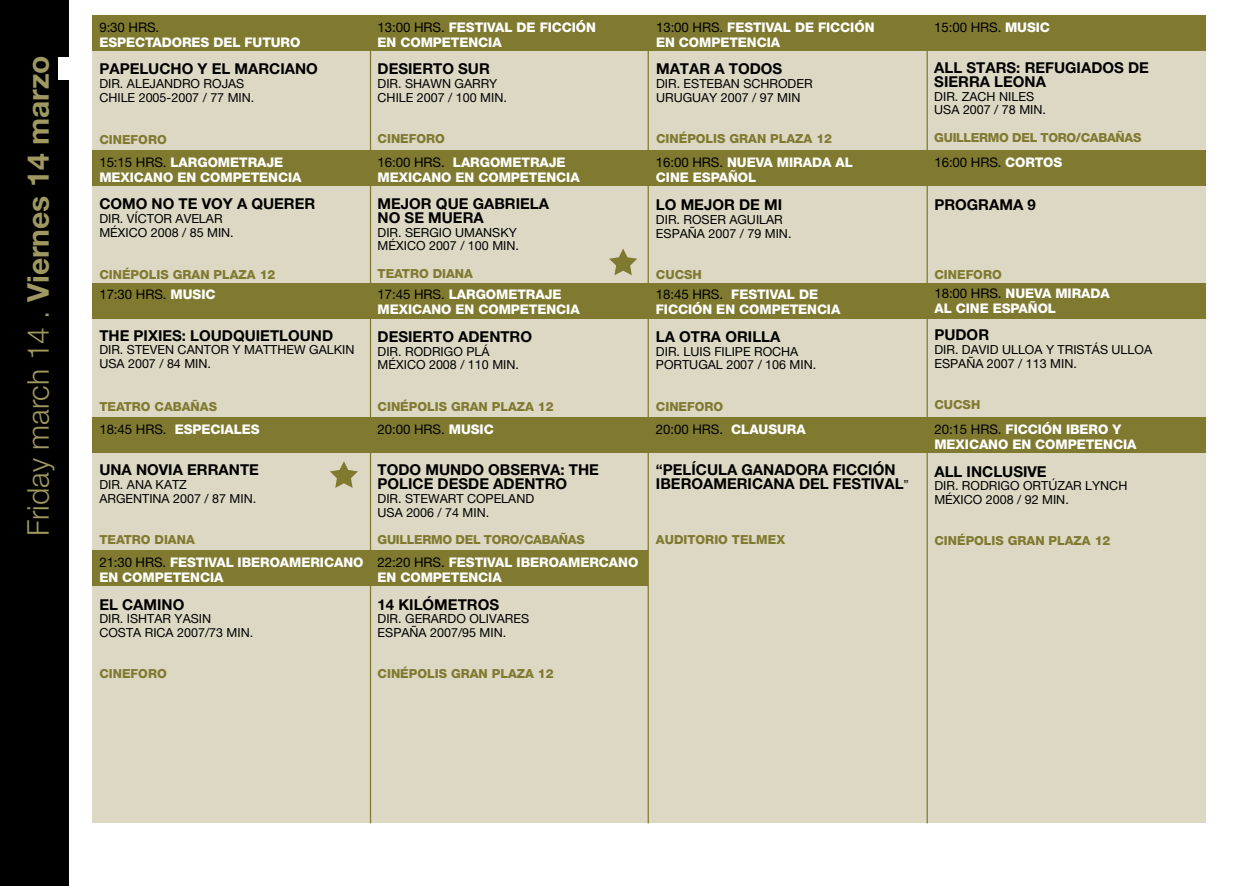
<style>
.page{position:relative;width:1241px;height:886px;background:#fff}
.page>*{position:absolute;margin:0;border:0;box-sizing:border-box;transform-origin:0 0}
.t1{font:300 30px "Helvetica Neue LT Pro";color:#9f9860}
.t2{font:700 15px/13.8px "Helvetica Neue LT Pro";color:#000}
.t3{font:800 13.25px/15px "Helvetica Neue LT Pro";letter-spacing:-.005em;color:#fff}
.t4{font:13.25px "Helvetica Neue LT Pro";letter-spacing:-.005em;color:#000}
.t5{font:12.5px/13.8px "Helvetica Neue LT Pro";color:#000}
.t6{font:800 12.5px "Helvetica Neue LT Pro";color:#807a30}
.t7{font:800 12.5px "Helvetica Neue LT Pro";letter-spacing:-.025em;color:#807a30}
.s1{font-weight:700}
.s2{font-weight:400;color:#000}
.s3{font-weight:800;color:#fff}
.s4{font-weight:400;font-size:12.5px}
</style>
<div class="page">
<div style="left:0;top:0;width:68px;height:886px;background:#000"></div>
<div style="left:92px;top:412px;width:1113px;height:411px;background:#dcd8c4"></div>
<div style="left:92px;top:257px;width:1113px;height:162px;background:#dcd8c4"></div>
<div style="left:92px;top:46px;width:1113px;height:106px;background:#dcd8c4"></div>
<div style="left:92px;top:180px;width:1113px;height:106px;background:#dcd8c4"></div>
<div style="left:92px;top:15px;width:1113px;height:36px;background:#807a30"></div>
<div style="left:92px;top:150px;width:1113px;height:35px;background:#807a30"></div>
<div style="left:92px;top:283px;width:1113px;height:35px;background:#807a30"></div>
<div style="left:92px;top:418px;width:1113px;height:35px;background:#807a30"></div>
<div style="left:92px;top:550px;width:555px;height:36px;background:#807a30"></div>
<hr style="left:370px;top:19px;width:1px;height:804px;background:#807a30">
<hr style="left:647px;top:19px;width:1px;height:804px;background:#807a30">
<hr style="left:926px;top:19px;width:1px;height:804px;background:#807a30">
<div style="left:58px;top:57px;width:11px;height:22px;background:#fff"></div>
<svg style="left:330px;top:461px;width:28px;height:27px"></svg>
<svg style="left:609px;top:248px;width:28px;height:27px"></svg>
<h1 class="t1" style="left:20px;top:536px;width:482px;rotate:-90deg">Friday march 14 . <span class="s1">Viernes 14 marzo</span></h1>
<p class="t4" style="left:99px;top:19px;width:61px">9:30 HRS.</p>
<p class="t3" style="left:99px;top:35px;width:202px">ESPECTADORES DEL FUTURO</p>
<p class="t2" style="left:99px;top:62px;width:220px">PAPELUCHO Y EL MARCIANO</p>
<p class="t5" style="left:99px;top:77px;width:156px">DIR. ALEJANDRO ROJAS<br>CHILE 2005-2007 / 77 MIN.</p>
<p class="t6" style="left:99px;top:133px;width:69px">CINEFORO</p>
<p class="t3" style="left:99px;top:154px;width:203px"><span class="s2">15:15 HRS.</span> LARGOMETRAJE<br>MEXICANO EN COMPETENCIA</p>
<p class="t2" style="left:99px;top:196px;width:217px">COMO NO TE VOY A QUERER</p>
<p class="t5" style="left:99px;top:211px;width:136px">DIR. VÍCTOR AVELAR<br>MÉXICO 2008 / 85 MIN.</p>
<p class="t6" style="left:99px;top:267px;width:177px">CINÉPOLIS GRAN PLAZA 12</p>
<p class="t4" style="left:99px;top:287px;width:118px">17:30 HRS. <span class="s3">MUSIC</span></p>
<p class="t2" style="left:99px;top:328px;width:235px">THE PIXIES: LOUDQUIETLOUND</p>
<p class="t5" style="left:99px;top:343px;width:256px">DIR. STEVEN CANTOR Y MATTHEW GALKIN<br>USA 2007 / 84 MIN.</p>
<p class="t6" style="left:99px;top:399px;width:119px">TEATRO CABAÑAS</p>
<p class="t3" style="left:99px;top:422px;width:162px"><span class="s2">18:45 HRS.</span> ESPECIALES</p>
<p class="t2" style="left:99px;top:463px;width:161px">UNA NOVIA ERRANTE</p>
<p class="t5" style="left:99px;top:478px;width:158px">DIR. ANA KATZ<br>ARGENTINA 2007 / 87 MIN.</p>
<p class="t6" style="left:99px;top:532px;width:97px">TEATRO DIANA</p>
<p class="t3" style="left:99px;top:555px;width:265px"><span class="s2">21:30 HRS.</span> FESTIVAL IBEROAMERICANO<br>EN COMPETENCIA</p>
<p class="t2" style="left:99px;top:597px;width:86px">EL CAMINO</p>
<p class="t5" style="left:99px;top:612px;width:155px">DIR. ISHTAR YASIN<br>COSTA RICA 2007/73 MIN.</p>
<p class="t6" style="left:99px;top:666px;width:69px">CINEFORO</p>
<p class="t3" style="left:377px;top:20px;width:220px"><span class="s2">13:00 HRS.</span> FESTIVAL DE FICCIÓN<br>EN COMPETENCIA</p>
<p class="t2" style="left:377px;top:62px;width:114px">DESIERTO SUR</p>
<p class="t5" style="left:377px;top:77px;width:131px">DIR. SHAWN GARRY<br>CHILE 2007 / 100 MIN.</p>
<p class="t6" style="left:377px;top:131px;width:69px">CINEFORO</p>
<p class="t3" style="left:377px;top:154px;width:203px"><span class="s2">16:00 HRS.</span> LARGOMETRAJE<br>MEXICANO EN COMPETENCIA</p>
<p class="t2" style="left:377px;top:196px;width:173px">MEJOR QUE GABRIELA<br>NO SE MUERA</p>
<p class="t5" style="left:377px;top:225px;width:143px">DIR. SERGIO UMANSKY<br>MÉXICO 2007 / 100 MIN.</p>
<p class="t6" style="left:377px;top:266px;width:97px">TEATRO DIANA</p>
<p class="t3" style="left:377px;top:287px;width:203px"><span class="s2">17:45 HRS.</span> LARGOMETRAJE<br>MEXICANO EN COMPETENCIA</p>
<p class="t2" style="left:377px;top:329px;width:156px">DESIERTO ADENTRO</p>
<p class="t5" style="left:377px;top:344px;width:143px">DIR. RODRIGO PLÁ<br>MÉXICO 2008 / 110 MIN.</p>
<p class="t6" style="left:377px;top:399px;width:177px">CINÉPOLIS GRAN PLAZA 12</p>
<p class="t4" style="left:377px;top:421px;width:118px">20:00 HRS. <span class="s3">MUSIC</span></p>
<p class="t2" style="left:377px;top:463px;width:223px">TODO MUNDO OBSERVA: THE<br>POLICE DESDE ADENTRO</p>
<p class="t5" style="left:377px;top:491px;width:158px">DIR. STEWART COPELAND<br>USA 2006 / 74 MIN.</p>
<p class="t7" style="left:377px;top:532px;width:209px">GUILLERMO DEL TORO/CABAÑAS</p>
<p class="t3" style="left:377px;top:555px;width:262px"><span class="s2">22:20 HRS.</span> FESTIVAL IBEROAMERCANO<br>EN COMPETENCIA</p>
<p class="t2" style="left:377px;top:597px;width:123px">14 KILÓMETROS</p>
<p class="t5" style="left:377px;top:612px;width:153px">DIR. GERARDO OLIVARES<br>ESPAÑA 2007/95 MIN.</p>
<p class="t6" style="left:377px;top:666px;width:177px">CINÉPOLIS GRAN PLAZA 12</p>
<p class="t3" style="left:656px;top:20px;width:220px"><span class="s2">13:00 HRS.</span> FESTIVAL DE FICCIÓN<br>EN COMPETENCIA</p>
<p class="t2" style="left:656px;top:62px;width:128px">MATAR A TODOS</p>
<p class="t5" style="left:656px;top:77px;width:158px">DIR. ESTEBAN SCHRODER<br>URUGUAY 2007 / 97 MIN</p>
<p class="t6" style="left:656px;top:131px;width:177px">CINÉPOLIS GRAN PLAZA 12</p>
<p class="t3" style="left:656px;top:154px;width:198px"><span class="s2">16:00 HRS.</span> NUEVA MIRADA AL<br>CINE ESPAÑOL</p>
<p class="t2" style="left:656px;top:198px;width:128px">LO MEJOR DE MI</p>
<p class="t5" style="left:656px;top:213px;width:137px">DIR. ROSER AGUILAR<br>ESPAÑA 2007 / 79 MIN.</p>
<p class="t6" style="left:656px;top:267px;width:47px">CUCSH</p>
<p class="t3" style="left:656px;top:287px;width:186px"><span class="s2">18:45 HRS.</span> FESTIVAL DE<br>FICCIÓN EN COMPETENCIA</p>
<p class="t2" style="left:656px;top:329px;width:126px">LA OTRA ORILLA</p>
<p class="t5" style="left:656px;top:344px;width:162px">DIR. LUIS FILIPE ROCHA<br>PORTUGAL 2007 / 106 MIN.</p>
<p class="t6" style="left:656px;top:399px;width:69px">CINEFORO</p>
<p class="t4" style="left:656px;top:421px;width:151px">20:00 HRS. <span class="s3">CLAUSURA</span></p>
<p class="t2" style="left:656px;top:463px;width:254px">“PELÍCULA GANADORA FICCIÓN<br>IBEROAMERICANA DEL FESTIVAL<span class="s4">”</span></p>
<p class="t6" style="left:656px;top:532px;width:131px">AUDITORIO TELMEX</p>
<p class="t4" style="left:934px;top:19px;width:117px">15:00 HRS. <span class="s3">MUSIC</span></p>
<p class="t2" style="left:934px;top:61px;width:216px">ALL STARS: REFUGIADOS DE<br>SIERRA LEONA</p>
<p class="t5" style="left:934px;top:89px;width:113px">DIR. ZACH NILES<br>USA 2007 / 78 MIN.</p>
<p class="t7" style="left:934px;top:130px;width:209px">GUILLERMO DEL TORO/CABAÑAS</p>
<p class="t4" style="left:934px;top:154px;width:129px">16:00 HRS. <span class="s3">CORTOS</span></p>
<p class="t2" style="left:934px;top:198px;width:103px">PROGRAMA 9</p>
<p class="t6" style="left:934px;top:267px;width:69px">CINEFORO</p>
<p class="t3" style="left:934px;top:285px;width:177px"><span class="s2">18:00 HRS.</span> NUEVA MIRADA<br>AL CINE ESPAÑOL</p>
<p class="t2" style="left:934px;top:328px;width:56px">PUDOR</p>
<p class="t5" style="left:934px;top:342px;width:219px">DIR. DAVID ULLOA Y TRISTÁS ULLOA<br>ESPAÑA 2007 / 113 MIN.</p>
<p class="t6" style="left:934px;top:397px;width:47px">CUCSH</p>
<p class="t3" style="left:934px;top:422px;width:203px"><span class="s2">20:15 HRS.</span> FICCIÓN IBERO Y<br>MEXICANO EN COMPETENCIA</p>
<p class="t2" style="left:934px;top:464px;width:114px">ALL INCLUSIVE</p>
<p class="t5" style="left:934px;top:479px;width:194px">DIR. RODRIGO ORTÚZAR LYNCH<br>MÉXICO 2008 / 92 MIN.</p>
<p class="t6" style="left:934px;top:533px;width:177px">CINÉPOLIS GRAN PLAZA 12</p>
</div>
